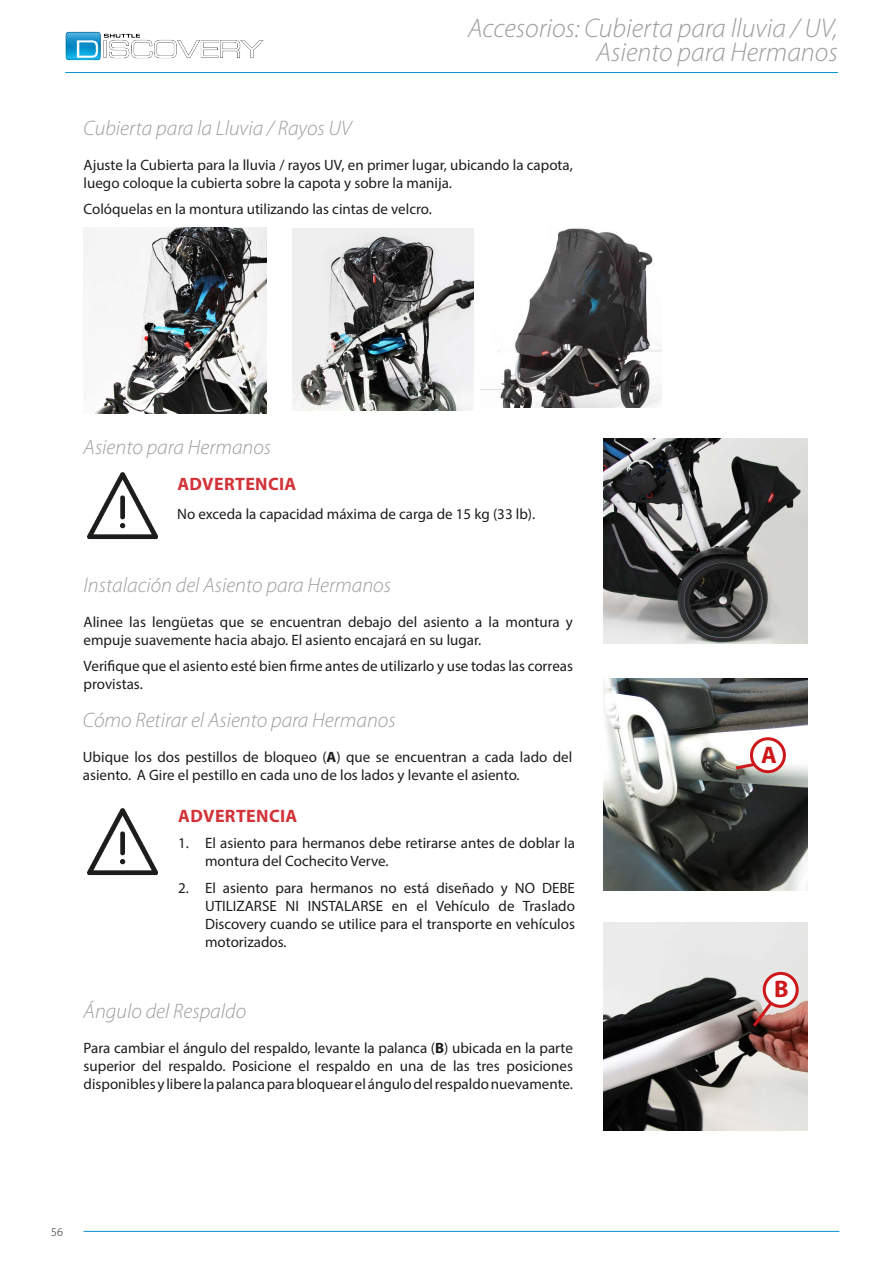
<style>
.page{position:relative;width:893px;height:1263px;background:#fff}
.page>*{position:absolute;margin:0;border:0;box-sizing:border-box;transform-origin:0 0}
.t1{font:italic 300 27px/24px "Myriad Pro";color:#9d9d9d;text-align:right}
.t2{font:700 24px "Myriad Pro";color:#cd171a}
.t3{font:italic 300 21px "Myriad Pro";color:#9d9d9d}
.t4{font:700 18px "Myriad Pro";letter-spacing:.02em;color:#d23339}
.t5{font:15px/18px "Myriad Pro";color:#1d1d1b}
.t6{font:300 12px "Myriad Pro";color:#1d1d1b}
.s1{font-weight:700}
</style>
<div class="page">
<hr style="left:65px;top:72px;width:828px;height:1px;background:#0d92cd">
<div style="left:839px;top:54px;width:54px;height:64px;background:#fff"></div>
<hr style="left:84px;top:1231px;width:755px;height:1px;background:#0d92cd">
<img style="left:65px;top:31px;width:199px;height:30px">
<img style="left:481px;top:228px;width:181px;height:179px">
<img style="left:84px;top:227px;width:182px;height:186px">
<img style="left:604px;top:923px;width:204px;height:208px">
<img style="left:603px;top:678px;width:205px;height:212px">
<img style="left:604px;top:438px;width:204px;height:205px">
<img style="left:292px;top:229px;width:181px;height:182px">
<svg style="left:750px;top:994px;width:29px;height:36px"></svg>
<div style="left:764px;top:973px;width:33px;height:33px;background:#fff;border-radius:50%"></div>
<div style="left:763px;top:972px;width:36px;height:36px;border:3px solid #cd171a;border-radius:50%"></div>
<svg style="left:732px;top:758px;width:27px;height:13px"></svg>
<div style="left:751px;top:739px;width:33px;height:33px;background:#fff;border-radius:50%"></div>
<div style="left:750px;top:737px;width:36px;height:36px;border:3px solid #cd171a;border-radius:50%"></div>
<img style="left:87px;top:808px;width:70px;height:68px">
<img style="left:87px;top:472px;width:70px;height:68px">
<h1 class="t1" style="left:468px;top:16px;width:371px">Accesorios: Cubierta para lluvia / UV,<br>Asiento para Hermanos</h1>
<h3 class="t3" style="left:84px;top:115px;width:269px">Cubierta para la Lluvia / Rayos UV</h3>
<p class="t5" style="left:84px;top:156px;width:491px">Ajuste la Cubierta para la lluvia / rayos UV, en primer lugar, ubicando la capota, luego coloque la cubierta sobre la capota y sobre la manija.</p>
<p class="t5" style="left:84px;top:200px;width:350px">Colóquelas en la montura utilizando las cintas de velcro.</p>
<h3 class="t3" style="left:84px;top:434px;width:189px">Asiento para Hermanos</h3>
<p class="t4" style="left:177px;top:472px;width:121px">ADVERTENCIA</p>
<p class="t5" style="left:177px;top:504px;width:360px">No exceda la capacidad máxima de carga de 15 kg (33 lb).</p>
<h3 class="t3" style="left:84px;top:572px;width:309px">Instalación del Asiento para Hermanos</h3>
<p class="t5" style="left:84px;top:613px;width:491px">Alinee las lengüetas que se encuentran debajo del asiento a la montura y empuje suavemente hacia abajo. El asiento encajará en su lugar.</p>
<p class="t5" style="left:84px;top:657px;width:491px">Verifique que el asiento esté bien firme antes de utilizarlo y use todas las correas provistas.</p>
<h3 class="t3" style="left:83px;top:707px;width:314px">Cómo Retirar el Asiento para Hermanos</h3>
<p class="t5" style="left:83px;top:748px;width:491px">Ubique los dos pestillos de bloqueo (<span class="s1">A</span>) que se encuentran a cada lado del asiento. A Gire el pestillo en cada uno de los lados y levante el asiento.</p>
<p class="t4" style="left:178px;top:804px;width:121px">ADVERTENCIA</p>
<p class="t5" style="left:205px;top:834px;width:371px;text-indent:-27px">1. El asiento para hermanos debe retirarse antes de doblar la montura del Cochecito Verve.</p>
<p class="t5" style="left:205px;top:878px;width:371px;text-align:justify;text-indent:-27px">2. El asiento para hermanos no está diseñado y NO DEBE UTILIZARSE NI INSTALARSE en el Vehículo de Traslado Discovery cuando se utilice para el transporte en vehículos motorizados.</p>
<h3 class="t3" style="left:84px;top:999px;width:164px">Ángulo del Respaldo</h3>
<p class="t5" style="left:84px;top:1039px;width:491px;text-align:justify">Para cambiar el ángulo del respaldo, levante la palanca (<span class="s1">B</span>) ubicada en la parte superior del respaldo. Posicione el respaldo en una de las tres posiciones disponibles y libere la palanca para bloquear el ángulo del respaldo nuevamente.</p>
<p class="t6" style="left:51px;top:1225px;width:13px">56</p>
<h2 class="t2" style="left:761px;top:739px;width:17px">A</h2>
<h2 class="t2" style="left:774px;top:973px;width:16px">B</h2>
</div>
